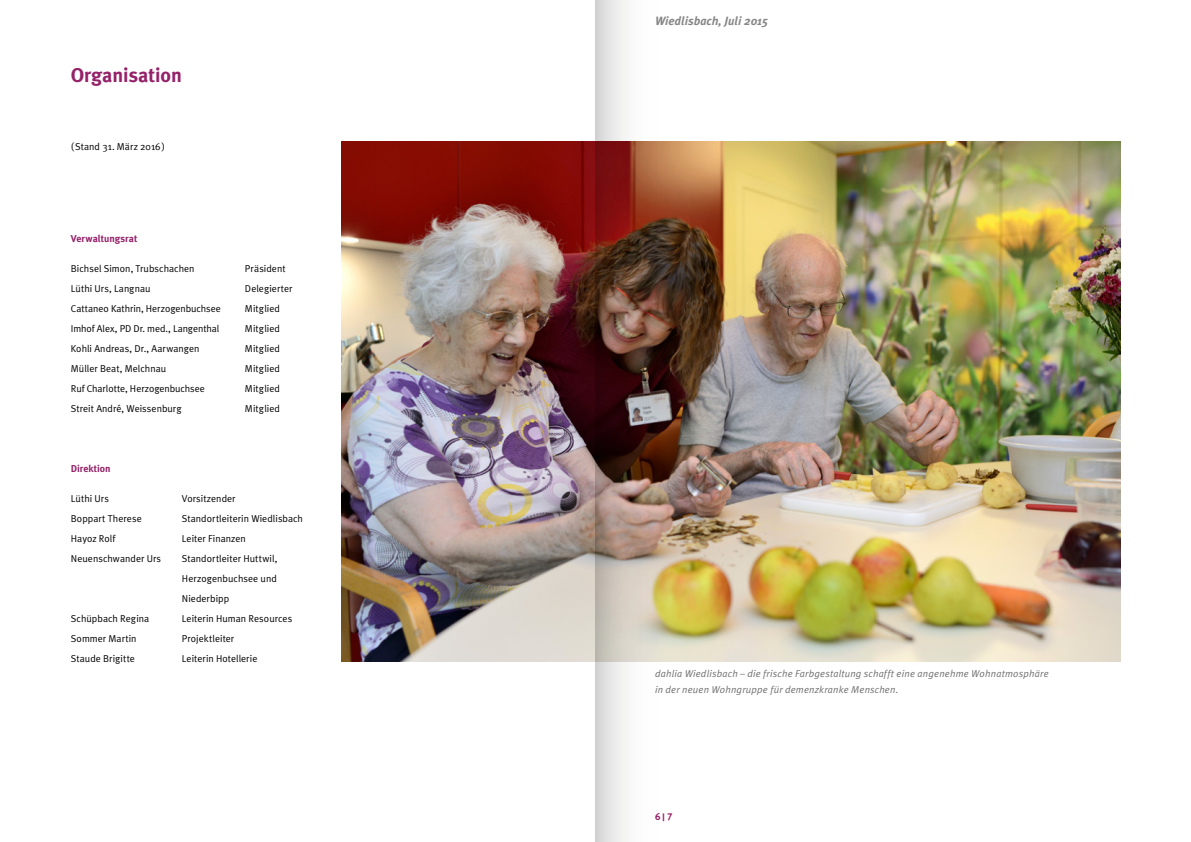
<style>
.page{position:relative;width:1191px;height:842px;background:#fff}
.page>*{position:absolute;margin:0;border:0;box-sizing:border-box;transform-origin:0 0}
.t1{font:700 20px "Meta Plus";color:#952269}
.t2{font:italic 700 12px "Meta Plus";color:#878787}
.t3{font:10px/20px "Meta Plus Normal";letter-spacing:.005em;color:#000;text-align:justify}
.t4{font:italic 10px/16px "Meta Plus Normal";letter-spacing:.02em;color:#706f6f}
.t5{font:700 10px "Meta Plus";color:#952269}
.t6{font:10px "Meta Plus Bold Caps";color:#952269}
</style>
<div class="page">
<img style="left:341px;top:142px;width:779px;height:519px">
<img style="left:595px;top:0;width:85px;height:842px">
<h1 class="t1" style="left:71px;top:64px;width:113px">Organisation</h1>
<p class="t3" style="left:71px;top:136px;width:96px">(Stand 31. März 2016)</p>
<p class="t5" style="left:71px;top:232px;width:68px">Verwaltungsrat</p>
<p class="t3" style="left:71px;top:258px;width:125px">Bichsel Simon, Trubschachen</p>
<p class="t3" style="left:245px;top:258px;width:42px">Präsident</p>
<p class="t3" style="left:71px;top:278px;width:81px">Lüthi Urs, Langnau</p>
<p class="t3" style="left:245px;top:278px;width:49px">Delegierter</p>
<p class="t3" style="left:71px;top:298px;width:152px">Cattaneo Kathrin, Herzogenbuchsee</p>
<p class="t3" style="left:245px;top:298px;width:37px">Mitglied</p>
<p class="t3" style="left:71px;top:318px;width:150px">Imhof Alex, PD Dr. med., Langenthal</p>
<p class="t3" style="left:245px;top:318px;width:37px">Mitglied</p>
<p class="t3" style="left:71px;top:338px;width:130px">Kohli Andreas, Dr., Aarwangen</p>
<p class="t3" style="left:245px;top:338px;width:37px">Mitglied</p>
<p class="t3" style="left:71px;top:358px;width:97px">Müller Beat, Melchnau</p>
<p class="t3" style="left:245px;top:358px;width:37px">Mitglied</p>
<p class="t3" style="left:71px;top:378px;width:136px">Ruf Charlotte, Herzogenbuchsee</p>
<p class="t3" style="left:245px;top:378px;width:37px">Mitglied</p>
<p class="t3" style="left:71px;top:398px;width:112px">Streit André, Weissenburg</p>
<p class="t3" style="left:245px;top:398px;width:37px">Mitglied</p>
<p class="t5" style="left:71px;top:462px;width:41px">Direktion</p>
<p class="t3" style="left:71px;top:488px;width:40px">Lüthi Urs</p>
<p class="t3" style="left:182px;top:488px;width:55px">Vorsitzender</p>
<p class="t3" style="left:71px;top:508px;width:72px">Boppart Therese</p>
<p class="t3" style="left:182px;top:508px;width:123px">Standortleiterin Wiedlisbach</p>
<p class="t3" style="left:71px;top:528px;width:46px">Hayoz Rolf</p>
<p class="t3" style="left:182px;top:528px;width:66px">Leiter Finanzen</p>
<p class="t3" style="left:71px;top:548px;width:92px">Neuenschwander Urs</p>
<p class="t3" style="left:182px;top:548px;width:97px">Standortleiter Huttwil, Herzogenbuchsee und Niederbipp</p>
<p class="t3" style="left:71px;top:608px;width:80px">Schüpbach Regina</p>
<p class="t3" style="left:182px;top:608px;width:112px">Leiterin Human Resources</p>
<p class="t3" style="left:71px;top:628px;width:67px">Sommer Martin</p>
<p class="t3" style="left:182px;top:628px;width:54px">Projektleiter</p>
<p class="t3" style="left:71px;top:648px;width:66px">Staude Brigitte</p>
<p class="t3" style="left:182px;top:648px;width:77px">Leiterin Hotellerie</p>
<p class="t2" style="left:655px;top:14px;width:115px">Wiedlisbach, Juli 2015</p>
<p class="t4" style="left:655px;top:665px;width:395px">dahlia Wiedlisbach – die frische Farbgestaltung schafft eine angenehme Wohnatmosphäre in der neuen Wohngruppe für demenzkranke Menschen.</p>
<p class="t6" style="left:655px;top:811px;width:19px">6|7</p>
</div>
